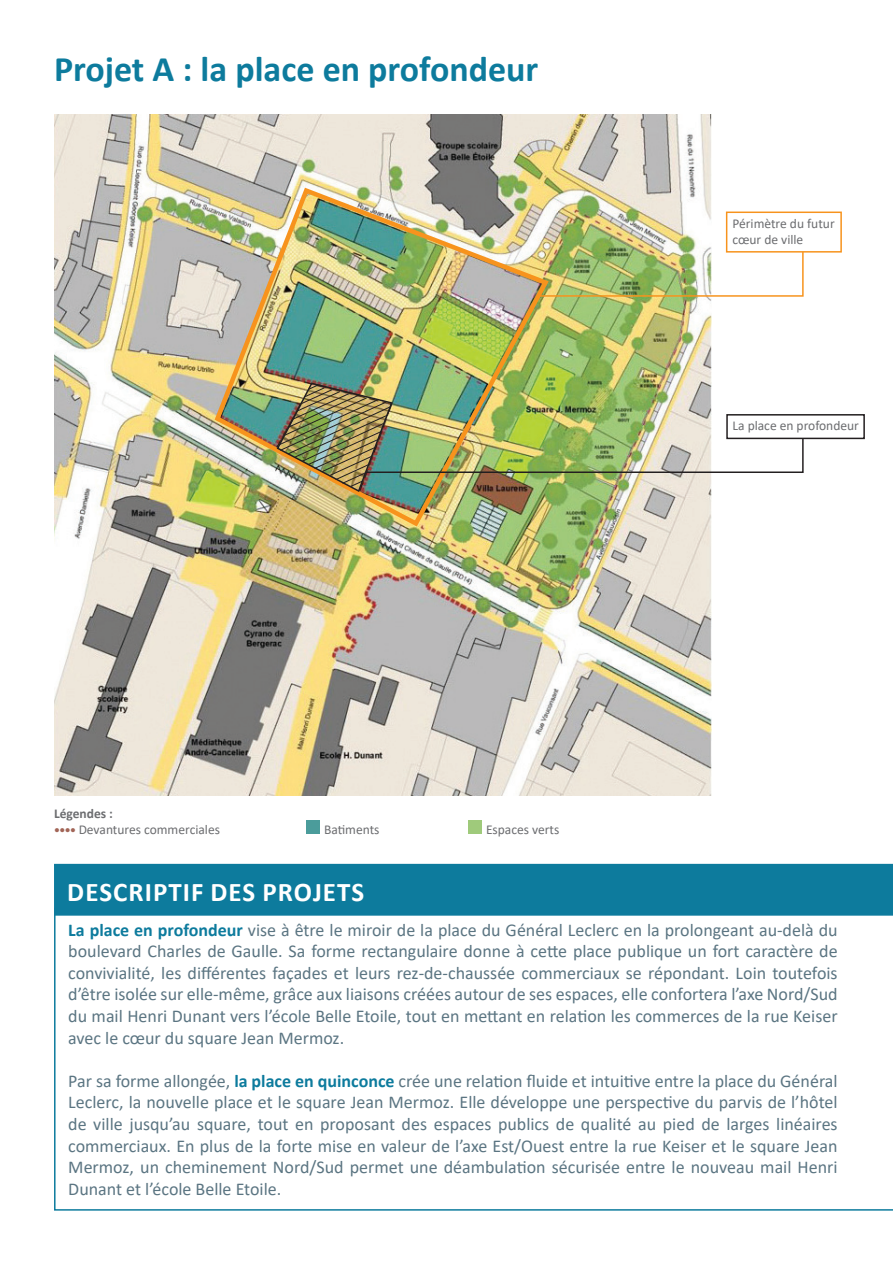
<style>
.page{position:relative;width:893px;height:1264px;background:#fff}
.page>*{position:absolute;margin:0;border:0;box-sizing:border-box;transform-origin:0 0}
.texte_courant{font:700 36px "Calibri";color:#0d7b9d}
.texte_courant-2{font:700 27px "Calibri";letter-spacing:.04em;color:#fff}
.texte_courant-3{font:18px/21.6px "Calibri";color:#5b7582;text-align:justify}
.t1{font:13.5px/16.2px "Calibri";color:#6c6d70}
.t2{font:700 13.5px "Calibri";color:#6c6d70}
.s1{font-weight:700;color:#0d7b9d}
</style>
<div class="page">
<img style="left:54px;top:115px;width:657px;height:680px">
<img style="left:211px;top:185px;width:341px;height:344px">
<svg style="left:54px;top:915px;width:839px;height:295px"></svg>
<div style="left:726px;top:414px;width:139px;height:25px;border:2px solid #231f20"></div>
<div style="left:54px;top:863px;width:839px;height:52px;background:#0d7b9d"></div>
<div style="left:726px;top:211px;width:116px;height:41px;border:2px solid #f7931d"></div>
<div style="left:306px;top:820px;width:14px;height:13px;background:#4b9c9b"></div>
<div style="left:468px;top:820px;width:14px;height:13px;background:#9fca7b"></div>
<img style="left:276px;top:381px;width:528px;height:112px">
<img style="left:536px;top:250px;width:268px;height:47px">
<p class="texte_courant" style="left:54px;top:44px;width:486px">Projet A : la place en profondeur</p>
<p class="t2" style="left:54px;top:803px;width:61px">Légendes :</p>
<p class="t1" style="left:79px;top:820px;width:143px">Devantures commerciales</p>
<p class="t1" style="left:324px;top:820px;width:57px">Batiments</p>
<p class="t1" style="left:486px;top:820px;width:75px">Espaces verts</p>
<p class="texte_courant-2" style="left:67px;top:872px;width:298px">DESCRIPTIF DES PROJETS</p>
<p class="t1" style="left:732px;top:215px;width:104px">Périmètre du futur cœur de ville</p>
<p class="t1" style="left:732px;top:417px;width:128px">La place en profondeur</p>
<p class="texte_courant-3" style="left:68px;top:918px;width:771px"><span class="s1">La place en profondeur</span> vise à être le miroir de la place du Général Leclerc en la prolongeant au-delà du boulevard Charles de Gaulle. Sa forme rectangulaire donne à cette place publique un fort caractère de convivialité, les différentes façades et leurs rez-de-chaussée commerciaux se répondant. Loin toutefois d’être isolée sur elle-même, grâce aux liaisons créées autour de ses espaces, elle confortera l’axe Nord/Sud du mail Henri Dunant vers l’école Belle Etoile, tout en mettant en relation les commerces de la rue Keiser avec le cœur du square Jean Mermoz.</p>
<p class="texte_courant-3" style="left:68px;top:1069px;width:771px">Par sa forme allongée, <span class="s1">la place en quinconce</span> crée une relation fluide et intuitive entre la place du Général Leclerc, la nouvelle place et le square Jean Mermoz. Elle développe une perspective du parvis de l’hôtel de ville jusqu’au square, tout en proposant des espaces publics de qualité au pied de larges linéaires commerciaux. En plus de la forte mise en valeur de l’axe Est/Ouest entre la rue Keiser et le square Jean Mermoz, un cheminement Nord/Sud permet une déambulation sécurisée entre le nouveau mail Henri Dunant et l’école Belle Etoile.</p>
</div>
